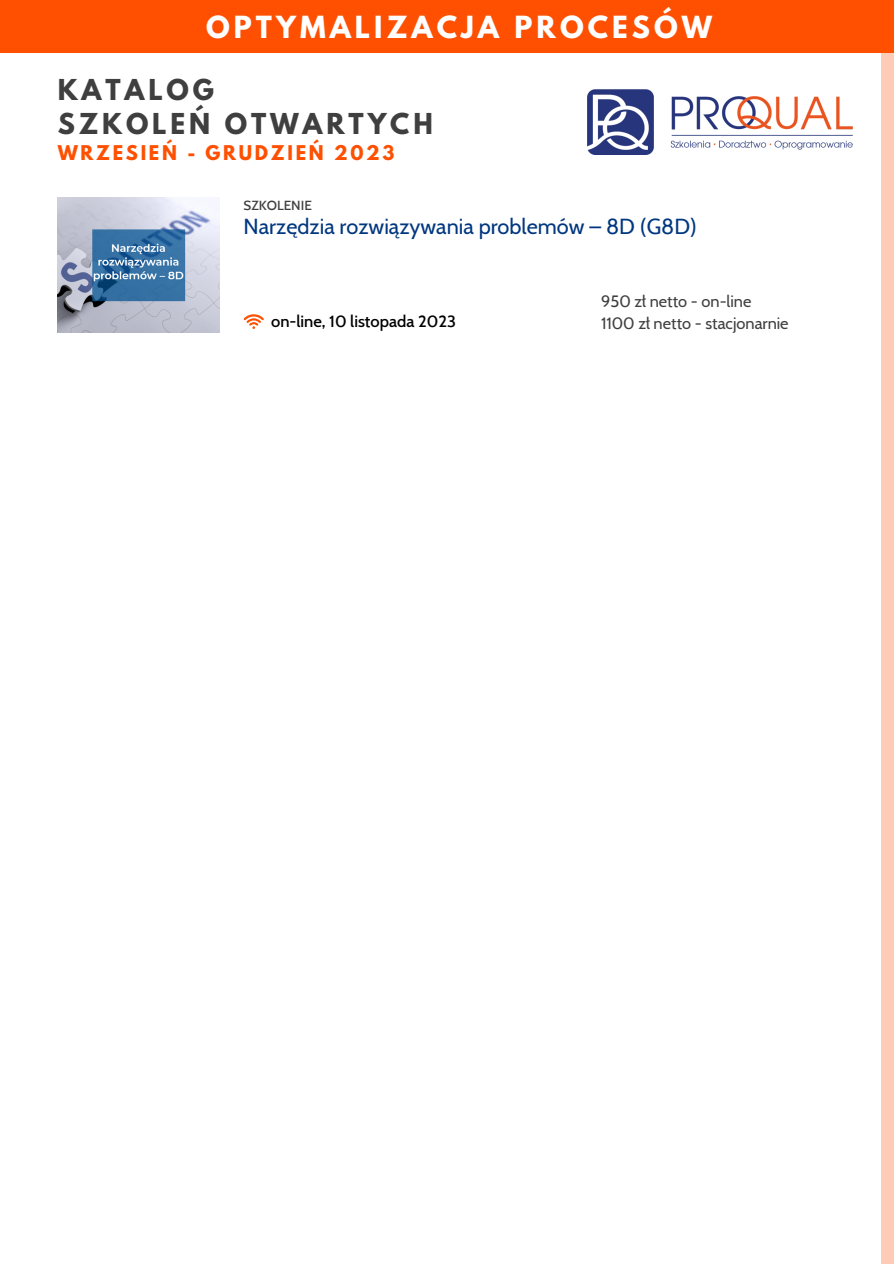
<style>
.page{position:relative;width:894px;height:1264px;background:#fff}
.page>*{position:absolute;margin:0;border:0;box-sizing:border-box;transform-origin:0 0}
.t1{font:700 27px "League Spartan";letter-spacing:.15em;color:#fff}
.t2{font:700 25.5px "League Spartan";letter-spacing:.15em;color:#403f3f}
.t3{font:21.6px "Cabin";color:#00377f}
.t4{font:700 18px "League Spartan";letter-spacing:.15em;color:#fe5000}
.t5{font:500 16.5px "Cabin";color:#000}
.t6{font:16.35px "Cabin";color:#403f3f}
.t7{font:500 13.35px "Cabin";color:#403f3f}
</style>
<div class="page">
<div style="left:880px;top:31px;width:13px;height:1232px;background:#feccb6"></div>
<div style="left:0;top:0;width:893px;height:52px;background:#fe5000"></div>
<img style="left:587px;top:89px;width:265px;height:66px">
<img style="left:57px;top:198px;width:162px;height:135px">
<svg style="left:243px;top:314px;width:21px;height:15px"></svg>
<p class="t1" style="left:206px;top:13px;width:507px">OPTYMALIZACJA PROCESÓW</p>
<p class="t2" style="left:58px;top:77px;width:158px">KATALOG</p>
<p class="t2" style="left:58px;top:111px;width:376px">SZKOLEŃ OTWARTYCH</p>
<p class="t4" style="left:58px;top:143px;width:338px">WRZESIEŃ - GRUDZIEŃ 2023</p>
<p class="t7" style="left:243px;top:197px;width:70px">SZKOLENIE</p>
<p class="t3" style="left:243px;top:213px;width:454px">Narzędzia rozwiązywania problemów – 8D (G8D)</p>
<p class="t6" style="left:601px;top:291px;width:152px">950 zł netto - on-line</p>
<p class="t5" style="left:271px;top:311px;width:186px">on-line, 10 listopada 2023</p>
<p class="t6" style="left:601px;top:313px;width:189px">1100 zł netto - stacjonarnie</p>
</div>
